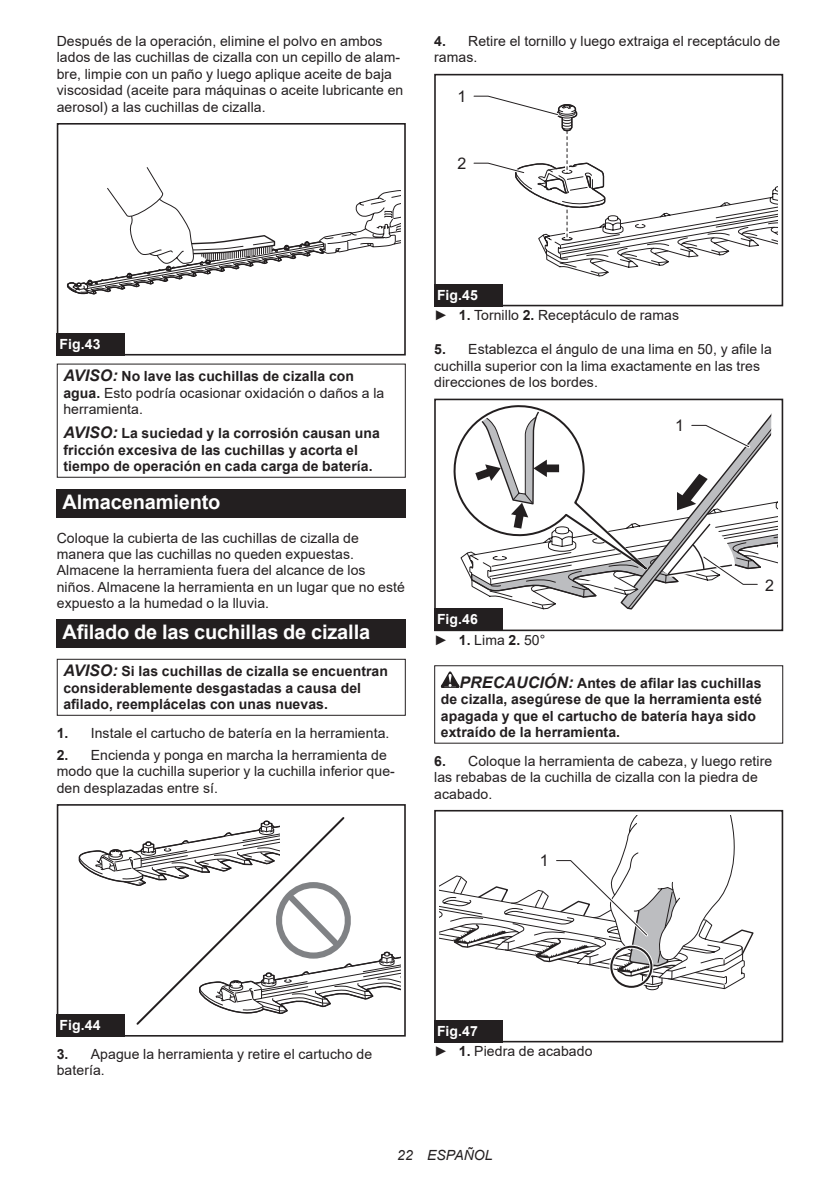
<style>
.page{position:relative;width:840px;height:1191px;background:#fff}
.page>*{position:absolute;margin:0;border:0;box-sizing:border-box;transform-origin:0 0}
.t1{font:700 20px "Arial";letter-spacing:-.01em;color:#fff}
.t2{font:16px "Arial";color:#231f20}
.t3{font:14px/16.4px "Arial";letter-spacing:.005em;color:#231f20}
.t4{font:700 14px/16.4px "Arial";letter-spacing:.005em;color:#231f20}
.t5{font:700 14px "Arial";letter-spacing:.005em;color:#fff}
.t6{font:italic 14px "Arial";letter-spacing:.005em;color:#231f20}
.s1{font-weight:700}
.s2{font-weight:700;font-style:italic;font-size:16px}
.s3{font-style:italic;font-size:16px}
.s4{font-weight:700;color:#fff}
</style>
<div class="page">
<svg style="left:66px;top:167px;width:334px;height:128px"></svg>
<div style="left:57px;top:123px;width:348px;height:232px;border:2px solid #231f20"></div>
<div style="left:57px;top:333px;width:68px;height:22px;background:#231f20"></div>
<div style="left:57px;top:363px;width:348px;height:115px;border:1px solid #231f20"></div>
<div style="left:57px;top:489px;width:348px;height:28px;background:#231f20"></div>
<div style="left:57px;top:619px;width:348px;height:29px;background:#231f20"></div>
<div style="left:57px;top:659px;width:348px;height:57px;border:1px solid #231f20"></div>
<svg style="left:78px;top:820px;width:322px;height:196px"></svg>
<div style="left:57px;top:1008px;width:73px;height:28px;background:#fff"></div>
<div style="left:57px;top:804px;width:348px;height:232px;border:2px solid #231f20"></div>
<div style="left:57px;top:1014px;width:68px;height:22px;background:#231f20"></div>
<div style="left:434px;top:74px;width:348px;height:232px;border:2px solid #231f20"></div>
<svg style="left:473px;top:95px;width:304px;height:182px"></svg>
<div style="left:434px;top:284px;width:68px;height:22px;background:#231f20"></div>
<div style="left:434px;top:398px;width:348px;height:233px;border:2px solid #231f20"></div>
<svg style="left:453px;top:405px;width:324px;height:205px"></svg>
<div style="left:434px;top:608px;width:68px;height:23px;background:#231f20"></div>
<svg style="left:440px;top:671px;width:19px;height:17px"></svg>
<div style="left:434px;top:665px;width:348px;height:78px;border:1px solid #231f20"></div>
<div style="left:434px;top:810px;width:348px;height:232px;border:2px solid #231f20"></div>
<svg style="left:439px;top:815px;width:315px;height:175px"></svg>
<div style="left:434px;top:1019px;width:68px;height:23px;background:#231f20"></div>
<p class="t3" style="left:57px;top:33px;width:348px">Después de la operación, elimine el polvo en ambos lados de las cuchillas de cizalla con un cepillo de alam&shy;bre, limpie con un paño y luego aplique aceite de baja viscosidad (aceite para máquinas o aceite lubricante en aerosol) a las cuchillas de cizalla.</p>
<p class="t3" style="left:434px;top:33px;width:347px"><span class="s1">4.</span> Retire el tornillo y luego extraiga el receptáculo de ramas.</p>
<p class="t2" style="left:457px;top:85px;width:10px">1</p>
<p class="t2" style="left:457px;top:152px;width:10px">2</p>
<p class="t5" style="left:60px;top:334px;width:42px">Fig.43</p>
<p class="t3" style="left:63px;top:368px;width:322px"><span class="s2">AVISO:</span> <span class="s1">No lave las cuchillas de cizalla con agua.</span> Esto podría ocasionar oxidación o daños a la herramienta.</p>
<p class="t4" style="left:63px;top:425px;width:318px"><span class="s3">AVISO:</span> La suciedad y la corrosión causan una fricción excesiva de las cuchillas y acorta el tiempo de operación en cada carga de batería.</p>
<h1 class="t1" style="left:62px;top:488px;width:159px">Almacenamiento</h1>
<p class="t3" style="left:57px;top:529px;width:349px">Coloque la cubierta de las cuchillas de cizalla de manera que las cuchillas no queden expuestas.<br>Almacene la herramienta fuera del alcance de los niños. Almacene la herramienta en un lugar que no esté expuesto a la humedad o la lluvia.</p>
<h1 class="t1" style="left:62px;top:618px;width:309px">Afilado de las cuchillas de cizalla</h1>
<p class="t4" style="left:63px;top:663px;width:326px"><span class="s3">AVISO:</span> Si las cuchillas de cizalla se encuentran considerablemente desgastadas a causa del afilado, reemplácelas con unas nuevas.</p>
<p class="t3" style="left:57px;top:724px;width:334px"><span class="s1">1.</span> Instale el cartucho de batería en la herramienta.</p>
<p class="t3" style="left:57px;top:746px;width:339px"><span class="s1">2.</span> Encienda y ponga en marcha la herramienta de modo que la cuchilla superior y la cuchilla inferior que&shy;den desplazadas entre sí.</p>
<p class="t3" style="left:434px;top:284px;width:246px;line-height:20.2px"><span class="s4">Fig.45<br></span>► <span class="s1">1.</span> Tornillo <span class="s1">2.</span> Receptáculo de ramas</p>
<p class="t3" style="left:434px;top:341px;width:339px"><span class="s1">5.</span> Establezca el ángulo de una lima en 50, y afile la cuchilla superior con la lima exactamente en las tres direcciones de los bordes.</p>
<p class="t2" style="left:674px;top:414px;width:10px">1</p>
<p class="t2" style="left:764px;top:574px;width:10px">2</p>
<p class="t3" style="left:434px;top:609px;width:113px;line-height:20.2px"><span class="s4">Fig.46<br></span>► <span class="s1">1.</span> Lima <span class="s1">2.</span> 50°</p>
<p class="t4" style="left:440px;top:675px;width:322px;text-indent:19px"><span class="s3">PRECAUCIÓN:</span> Antes de afilar las cuchillas de cizalla, asegúrese de que la herramienta esté apagada y que el cartucho de batería haya sido extraído de la herramienta.</p>
<p class="t3" style="left:434px;top:752px;width:339px"><span class="s1">6.</span> Coloque la herramienta de cabeza, y luego retire las rebabas de la cuchilla de cizalla con la piedra de acabado.</p>
<p class="t2" style="left:539px;top:849px;width:10px">1</p>
<p class="t5" style="left:60px;top:1015px;width:42px">Fig.44</p>
<p class="t3" style="left:57px;top:1045px;width:317px"><span class="s1">3.</span> Apague la herramienta y retire el cartucho de batería.</p>
<p class="t3" style="left:434px;top:1020px;width:160px;line-height:20.2px"><span class="s4">Fig.47<br></span>► <span class="s1">1.</span> Piedra de acabado</p>
<p class="t6" style="left:397px;top:1146px;width:97px">22 ESPAÑOL</p>
</div>
